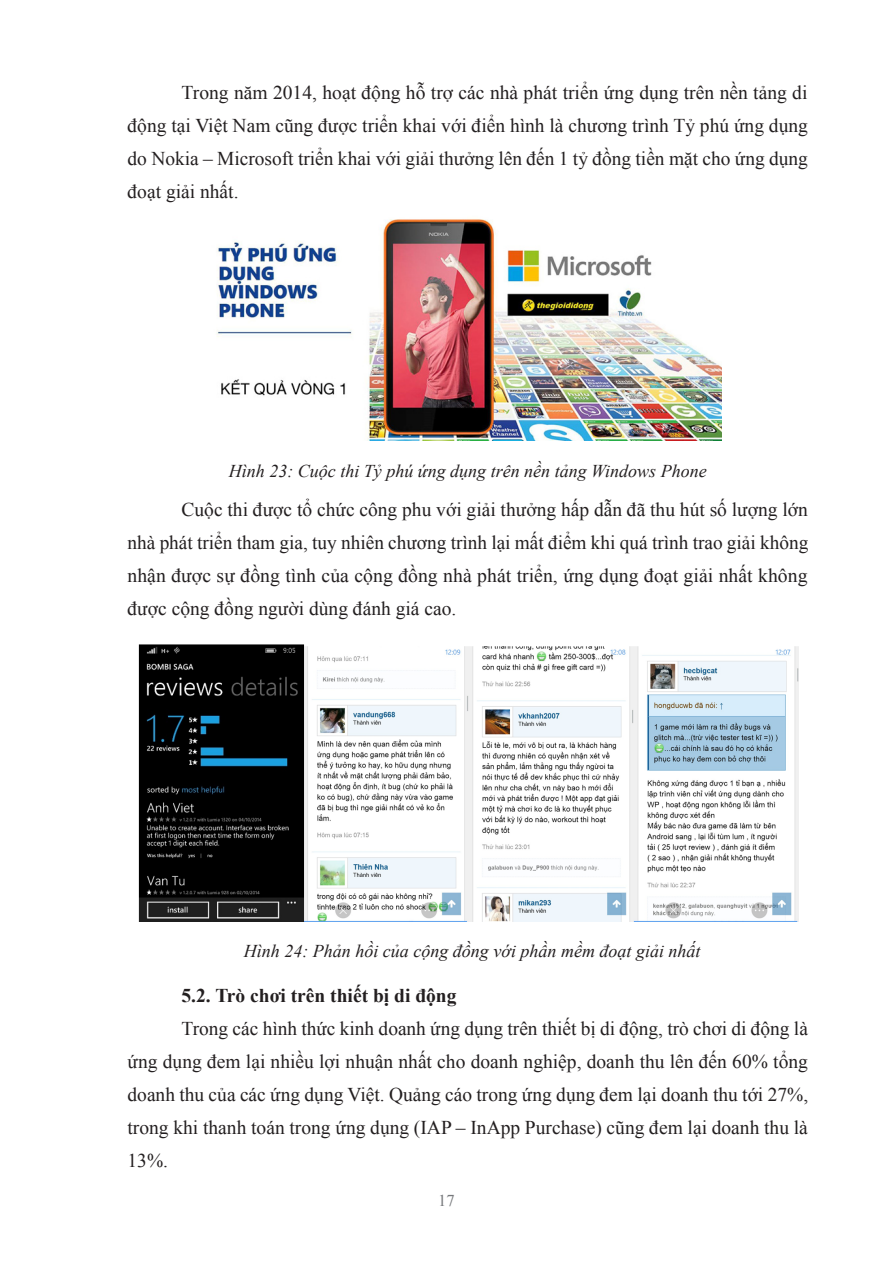
<style>
.page{position:relative;width:893px;height:1263px;background:#fff}
.page>*{position:absolute;margin:0;border:0;box-sizing:border-box;transform-origin:0 0}
.t1{font:19.5px/33px "Times New Roman";color:#231f20;text-align:justify}
.t2{font:700 19.5px "Times New Roman";color:#231f20}
.t3{font:italic 18px "Times New Roman";color:#231f20}
.t4{font:16.5px "Times New Roman";color:#76787b}
</style>
<div class="page">
<img style="left:216px;top:219px;width:505px;height:221px">
<img style="left:138px;top:644px;width:660px;height:277px">
<p class="t1" style="left:128px;top:75px;width:682px;text-indent:54px">Trong năm 2014, hoạt động hỗ trợ các nhà phát triển ứng dụng trên nền tảng di động tại Việt Nam cũng được triển khai với điển hình là chương trình Tỷ phú ứng dụng do Nokia – Microsoft triển khai với giải thưởng lên đến 1 tỷ đồng tiền mặt cho ứng dụng đoạt giải nhất.</p>
<p class="t3" style="left:229px;top:459px;width:479px">Hình 23: Cuộc thi Tỷ phú ứng dụng trên nền tảng Windows Phone</p>
<p class="t1" style="left:128px;top:493px;width:682px;text-indent:54px">Cuộc thi được tổ chức công phu với giải thưởng hấp dẫn đã thu hút số lượng lớn nhà phát triển tham gia, tuy nhiên chương trình lại mất điểm khi quá trình trao giải không nhận được sự đồng tình của cộng đồng nhà phát triển, ứng dụng đoạt giải nhất không được cộng đồng người dùng đánh giá cao.</p>
<p class="t3" style="left:244px;top:938px;width:458px">Hình 24: Phản hồi của cộng đồng với phần mềm đoạt giải nhất</p>
<p class="t2" style="left:182px;top:981px;width:276px">5.2. Trò chơi trên thiết bị di động</p>
<p class="t1" style="left:128px;top:1011px;width:682px;text-indent:54px">Trong các hình thức kinh doanh ứng dụng trên thiết bị di động, trò chơi di động là ứng dụng đem lại nhiều lợi nhuận nhất cho doanh nghiệp, doanh thu lên đến 60% tổng doanh thu của các ứng dụng Việt. Quảng cáo trong ứng dụng đem lại doanh thu tới 27%, trong khi thanh toán trong ứng dụng (IAP – InApp Purchase) cũng đem lại doanh thu là 13%.</p>
<p class="t4" style="left:438px;top:1189px;width:18px">17</p>
</div>
